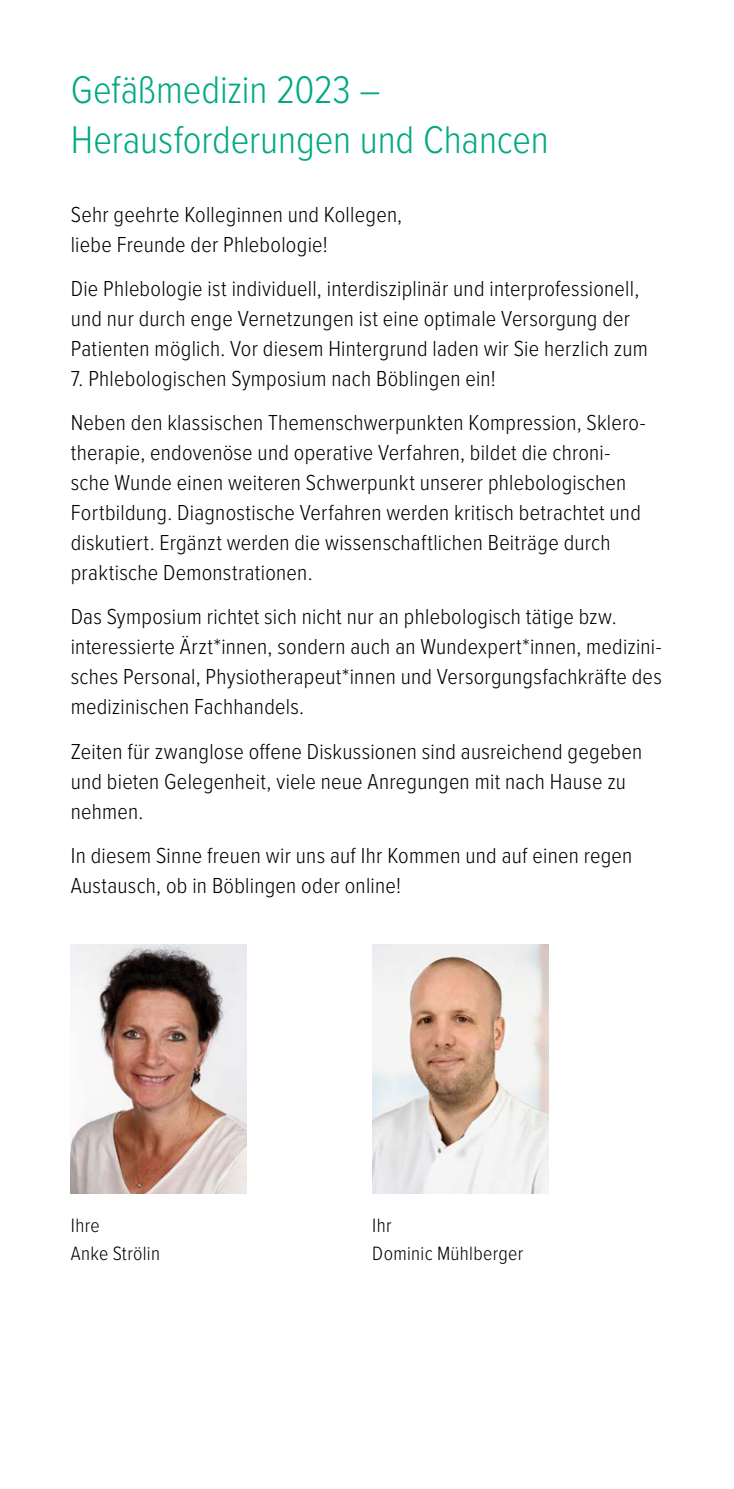
<style>
.page{position:relative;width:734px;height:1489px;background:#fff}
.page>*{position:absolute;margin:0;border:0;box-sizing:border-box;transform-origin:0 0}
.t1{font:300 40px/50px "Proxima Nova Cond";letter-spacing:-.005em;color:#00a983}
.t2{font:300 22.5px/30px "Proxima Nova Cond";letter-spacing:.01em;color:#000}
.t3{font:300 20px/27.5px "Proxima Nova Cond";letter-spacing:.015em;color:#000}
</style>
<div class="page">
<img style="left:71px;top:944px;width:175px;height:249px">
<img style="left:372px;top:944px;width:176px;height:249px">
<h1 class="t1" style="left:71px;top:62px;width:479px">Gefäßmedizin 2023 –<br>Herausforderungen und Chancen</h1>
<p class="t2" style="left:71px;top:198px;width:333px">Sehr geehrte Kolleginnen und Kollegen, liebe Freunde der Phlebologie!</p>
<p class="t2" style="left:71px;top:272px;width:578px">Die Phlebologie ist individuell, interdisziplinär und interprofessionell, und nur durch enge Vernetzungen ist eine optimale Versorgung der<br>Patienten möglich. Vor diesem Hintergrund laden wir Sie herzlich zum</p>
<p class="t2" style="left:71px;top:355px;width:576px;line-height:44.2px">7. Phlebologischen Symposium nach Böblingen ein!<br>Neben den klassischen Themenschwerpunkten Kompression, Sklero-</p>
<p class="t2" style="left:71px;top:436px;width:571px">therapie, endovenöse und operative Verfahren, bildet die chroni&shy;sche Wunde einen weiteren Schwerpunkt unserer phlebologischen Fortbildung. Diagnostische Verfahren werden kritisch betrachtet und diskutiert. Ergänzt werden die wissenschaftlichen Beiträge durch praktische Demonstrationen.</p>
<p class="t2" style="left:71px;top:600px;width:592px">Das Symposium richtet sich nicht nur an phlebologisch tätige bzw. interessierte Ärzt*innen, sondern auch an Wundexpert*innen, medizini&shy;sches Personal, Physiotherapeut*innen und Versorgungsfachkräfte des medizinischen Fachhandels.</p>
<p class="t2" style="left:71px;top:734px;width:573px">Zeiten für zwanglose offene Diskussionen sind ausreichend gegeben und bieten Gelegenheit, viele neue Anregungen mit nach Hause zu nehmen.</p>
<p class="t2" style="left:71px;top:839px;width:563px">In diesem Sinne freuen wir uns auf Ihr Kommen und auf einen regen<br>Austausch, ob in Böblingen oder online!</p>
<p class="t3" style="left:71px;top:1210px;width:91px">Ihre<br>Anke Strölin</p>
<p class="t3" style="left:372px;top:1210px;width:152px">Ihr<br>Dominic Mühlberger</p>
</div>
